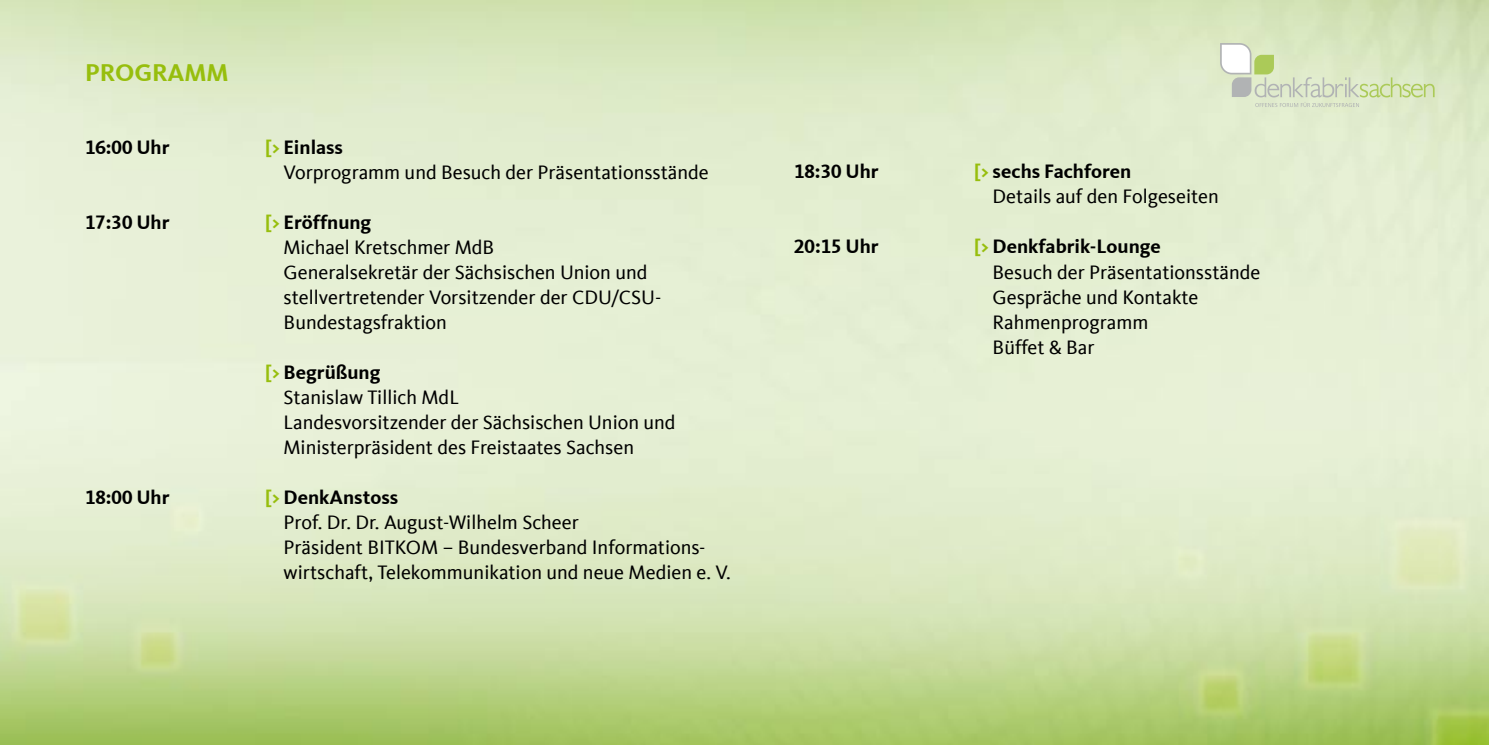
<style>
.page{position:relative;width:1489px;height:745px;background:#fff}
.page>*{position:absolute;margin:0;border:0;box-sizing:border-box;transform-origin:0 0}
.t1{font:700 25px "CDU Kievit Tab";color:#97be0d}
.t2{font:20px/25px "CDU Kievit Tab";color:#000}
.t3{font:700 20px "CDU Kievit Tab";color:#000}
.s1{font-weight:700;color:#97be0d}
.s2{font-weight:700}
</style>
<div class="page">
<img style="left:0;top:0;width:1488px;height:744px">
<svg style="left:1219px;top:43px;width:215px;height:64px;background:#d7e3c2"></svg>
<p class="t1" style="left:85px;top:58px;width:145px">PROGRAMM</p>
<p class="t3" style="left:85px;top:135px;width:86px">16:00 Uhr</p>
<p class="t2" style="left:283px;top:135px;width:427px;text-indent:-18px"><span class="s1">[&gt;</span> <span class="s2">Einlass<br></span>Vorprogramm und Besuch der Präsentationsstände</p>
<p class="t3" style="left:85px;top:210px;width:86px">17:30 Uhr</p>
<p class="t2" style="left:283px;top:210px;width:379px;text-indent:-18px"><span class="s1">[&gt;</span> <span class="s2">Eröffnung<br></span>Michael Kretschmer MdB<br>Generalsekretär der Sächsischen Union und stellvertretender Vorsitzender der CDU/CSU-<br>Bundestagsfraktion</p>
<p class="t2" style="left:283px;top:360px;width:393px;text-indent:-18px"><span class="s1">[&gt;</span> <span class="s2">Begrüßung<br></span>Stanislaw Tillich MdL<br>Landesvorsitzender der Sächsischen Union und<br>Ministerpräsident des Freistaates Sachsen</p>
<p class="t3" style="left:85px;top:485px;width:86px">18:00 Uhr</p>
<p class="t2" style="left:283px;top:485px;width:448px;text-indent:-18px"><span class="s1">[&gt;</span> <span class="s2">DenkAnstoss<br></span>Prof. Dr. Dr. August-Wilhelm Scheer<br>Präsident BITKOM – Bundesverband Informations&shy;wirtschaft, Telekommunikation und neue Medien e. V.</p>
<p class="t3" style="left:794px;top:160px;width:86px">18:30 Uhr</p>
<p class="t2" style="left:992px;top:159px;width:228px;text-indent:-18px"><span class="s1">[&gt;</span> <span class="s2">sechs Fachforen<br></span>Details auf den Folgeseiten</p>
<p class="t3" style="left:794px;top:235px;width:86px">20:15 Uhr</p>
<p class="t2" style="left:992px;top:234px;width:269px;text-indent:-18px"><span class="s1">[&gt;</span> <span class="s2">Denkfabrik-Lounge<br></span>Besuch der Präsentationsstände<br>Gespräche und Kontakte<br>Rahmenprogramm<br>Büffet &amp; Bar</p>
</div>
